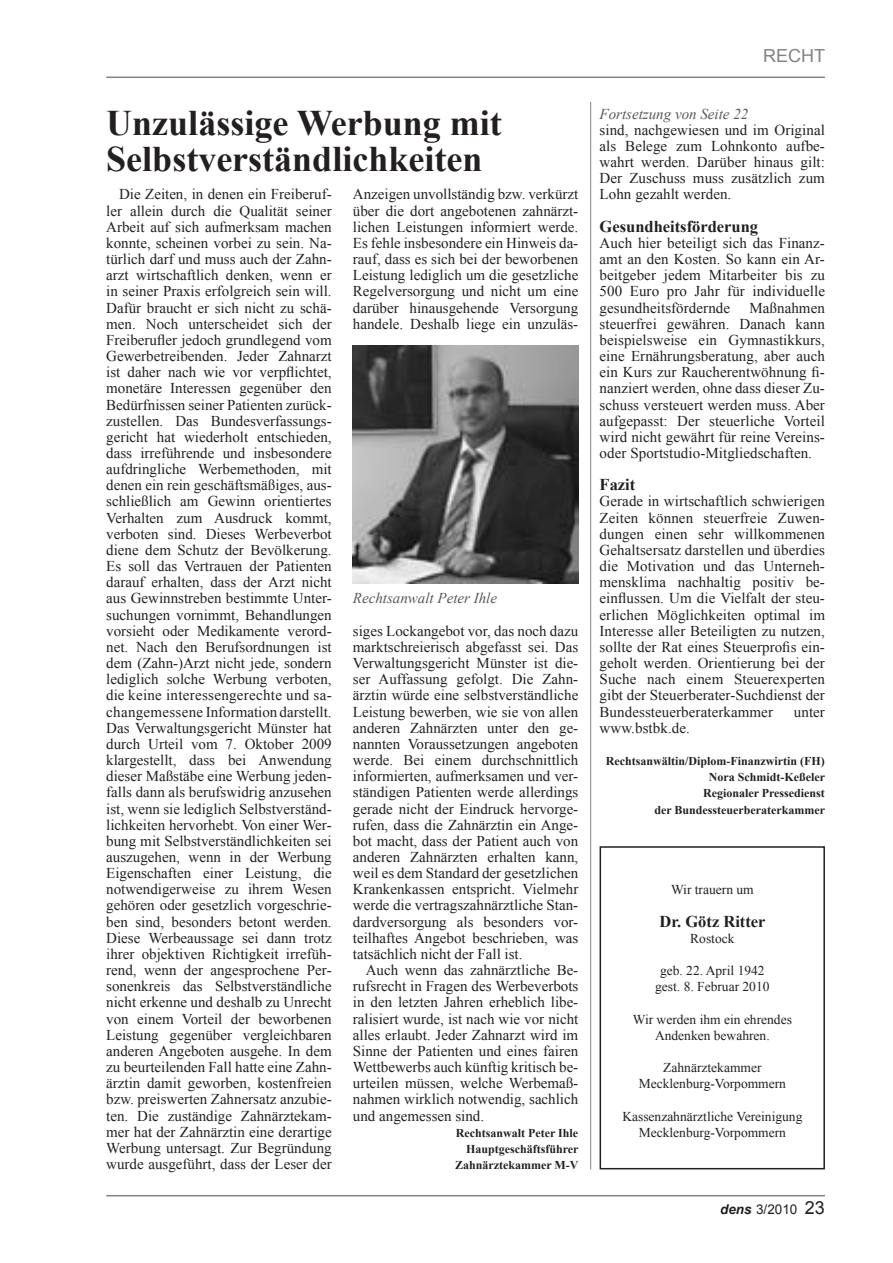
<style>
.page{position:relative;width:893px;height:1263px;background:#fff}
.page>*{position:absolute;margin:0;border:0;box-sizing:border-box;transform-origin:0 0}
.Überschrift1{font:700 36px/36px "Times New Roman";color:#231f20}
.Seitenüberschrift_re{font:18px "Arial";color:#808285}
.Zwischenüberschrift{font:700 16.5px "Times New Roman";color:#231f20}
.Fliesstext{font:15px/16.2px "Times New Roman";letter-spacing:.005em;color:#231f20;text-align:justify}
.Bildunterschrift{font:italic 15px "Times New Roman";color:#57585a}
.Fliesstext-2{font:13.5px/16.2px "Times New Roman";color:#231f20;text-align:center}
.t1{font:13.5px "Arial";color:#231f20}
.Quellenangabe{font:700 12px/16.2px "Times New Roman";color:#231f20;text-align:right}
.s1{font-weight:700;font-style:italic}
.s2{font-size:18px}
</style>
<div class="page">
<hr style="left:106px;top:1195px;width:719px;height:1px;background:#808285">
<hr style="left:106px;top:77px;width:719px;height:1px;background:#808285">
<div style="left:600px;top:846px;width:225px;height:323px;border:2px solid #231f20"></div>
<img style="left:353px;top:345px;width:225px;height:238px">
<hr style="left:590px;top:102px;width:1px;height:1067px;background:#808285">
<p class="Überschrift1" style="left:106px;top:104px;width:397px">Unzulässige Werbung mit<br>Selbstverständlichkeiten</p>
<p class="Fliesstext" style="left:106px;top:186px;width:227px;text-indent:13px">Die Zeiten, in denen ein Freiberuf&shy;ler allein durch die Qualität seiner Arbeit auf sich aufmerksam machen konnte, scheinen vorbei zu sein. Na&shy;türlich darf und muss auch der Zahn&shy;arzt wirtschaftlich denken, wenn er in seiner Praxis erfolgreich sein will.<br>Dafür braucht er sich nicht zu schä&shy;men. Noch unterscheidet sich der Freiberufler jedoch grundlegend vom Gewerbetreibenden. Jeder Zahnarzt ist daher nach wie vor verpflichtet, monetäre Interessen gegenüber den Bedürfnissen seiner Patienten zurück&shy;zustellen. Das Bundesverfassungs&shy;gericht hat wiederholt entschieden, dass irreführende und insbesondere aufdringliche Werbemethoden, mit denen ein rein geschäftsmäßiges, aus&shy;schließlich am Gewinn orientiertes Verhalten zum Ausdruck kommt, verboten sind. Dieses Werbeverbot diene dem Schutz der Bevölkerung.<br>Es soll das Vertrauen der Patienten darauf erhalten, dass der Arzt nicht aus Gewinnstreben bestimmte Unter&shy;suchungen vornimmt, Behandlungen vorsieht oder Medikamente verord&shy;net. Nach den Berufsordnungen ist dem (Zahn-)Arzt nicht jede, sondern lediglich solche Werbung verboten, die keine interessengerechte und sa&shy;changemessene Information darstellt.<br>Das Verwaltungsgericht Münster hat durch Urteil vom 7. Oktober 2009 klargestellt, dass bei Anwendung dieser Maßstäbe eine Werbung jeden&shy;falls dann als berufswidrig anzusehen ist, wenn sie lediglich Selbstverständ&shy;lichkeiten hervorhebt. Von einer Wer&shy;bung mit Selbstverständlichkeiten sei auszugehen, wenn in der Werbung Eigenschaften einer Leistung, die notwendigerweise zu ihrem Wesen gehören oder gesetzlich vorgeschrie&shy;ben sind, besonders betont werden.<br>Diese Werbeaussage sei dann trotz ihrer objektiven Richtigkeit irrefüh&shy;rend, wenn der angesprochene Per&shy;sonenkreis das Selbstverständliche nicht erkenne und deshalb zu Unrecht von einem Vorteil der beworbenen Leistung gegenüber vergleichbaren anderen Angeboten ausgehe. In dem zu beurteilenden Fall hatte eine Zahn&shy;ärztin damit geworben, kostenfreien bzw. preiswerten Zahnersatz anzubie&shy;ten. Die zuständige Zahnärztekam&shy;mer hat der Zahnärztin eine derartige Werbung untersagt. Zur Begründung wurde ausgeführt, dass der Leser der</p>
<p class="Fliesstext" style="left:353px;top:186px;width:227px">Anzeigen unvollständig bzw. verkürzt über die dort angebotenen zahnärzt&shy;lichen Leistungen informiert werde.<br>Es fehle insbesondere ein Hinweis da&shy;rauf, dass es sich bei der beworbenen Leistung lediglich um die gesetzliche Regelversorgung und nicht um eine darüber hinausgehende Versorgung handele. Deshalb liege ein unzuläs-</p>
<p class="Bildunterschrift" style="left:353px;top:588px;width:146px">Rechtsanwalt Peter Ihle</p>
<p class="Fliesstext" style="left:353px;top:622px;width:227px">siges Lockangebot vor, das noch dazu marktschreierisch abgefasst sei. Das Verwaltungsgericht Münster ist die&shy;ser Auffassung gefolgt. Die Zahn&shy;ärztin würde eine selbstverständliche Leistung bewerben, wie sie von allen anderen Zahnärzten unter den ge&shy;nannten Voraussetzungen angeboten werde. Bei einem durchschnittlich informierten, aufmerksamen und ver&shy;ständigen Patienten werde allerdings gerade nicht der Eindruck hervorge&shy;rufen, dass die Zahnärztin ein Ange&shy;bot macht, dass der Patient auch von anderen Zahnärzten erhalten kann, weil es dem Standard der gesetzlichen Krankenkassen entspricht. Vielmehr werde die vertragszahnärztliche Stan&shy;dardversorgung als besonders vor&shy;teilhaftes Angebot beschrieben, was tatsächlich nicht der Fall ist.</p>
<p class="Fliesstext" style="left:353px;top:962px;width:227px;text-indent:13px">Auch wenn das zahnärztliche Be&shy;rufsrecht in Fragen des Werbeverbots in den letzten Jahren erheblich libe&shy;ralisiert wurde, ist nach wie vor nicht alles erlaubt. Jeder Zahnarzt wird im Sinne der Patienten und eines fairen Wettbewerbs auch künftig kritisch be&shy;urteilen müssen, welche Werbemaß&shy;nahmen wirklich notwendig, sachlich und angemessen sind.</p>
<p class="Quellenangabe" style="left:456px;top:1124px;width:124px">Rechtsanwalt Peter Ihle</p>
<p class="Quellenangabe" style="left:466px;top:1140px;width:114px">Hauptgeschäftsführer</p>
<p class="Quellenangabe" style="left:455px;top:1156px;width:125px">Zahnärztekammer M-V</p>
<p class="Seitenüberschrift_re" style="left:763px;top:44px;width:63px">RECHT</p>
<p class="Bildunterschrift" style="left:600px;top:103px;width:150px">Fortsetzung von Seite 22</p>
<p class="Fliesstext" style="left:600px;top:121px;width:227px">sind, nachgewiesen und im Original als Belege zum Lohnkonto aufbe&shy;wahrt werden. Darüber hinaus gilt:<br>Der Zuschuss muss zusätzlich zum Lohn gezahlt werden.</p>
<p class="Zwischenüberschrift" style="left:600px;top:215px;width:160px">Gesundheitsförderung</p>
<p class="Fliesstext" style="left:600px;top:235px;width:227px">Auch hier beteiligt sich das Finanz&shy;amt an den Kosten. So kann ein Ar&shy;beitgeber jedem Mitarbeiter bis zu 500 Euro pro Jahr für individuelle gesundheitsfördernde</p>
<p class="Fliesstext" style="left:600px;top:299px;width:227px;text-indent:150px">Maßnahmen steuerfrei gewähren. Danach kann beispielsweise ein Gymnastikkurs, eine Ernährungsberatung, aber auch ein Kurs zur Raucherentwöhnung fi&shy;nanziert werden, ohne dass dieser Zu&shy;schuss versteuert werden muss. Aber aufgepasst: Der steuerliche Vorteil wird nicht gewährt für reine Vereins&shy;oder Sportstudio-Mitgliedschaften.</p>
<p class="Zwischenüberschrift" style="left:600px;top:473px;width:37px">Fazit</p>
<p class="Fliesstext" style="left:600px;top:493px;width:227px">Gerade in wirtschaftlich schwierigen Zeiten können steuerfreie Zuwen&shy;dungen einen sehr willkommenen Gehaltsersatz darstellen und überdies die Motivation und das Unterneh&shy;mensklima nachhaltig positiv be&shy;einflussen. Um die Vielfalt der steu&shy;erlichen Möglichkeiten optimal im Interesse aller Beteiligten zu nutzen, sollte der Rat eines Steuerprofis ein&shy;geholt werden. Orientierung bei der Suche nach einem Steuerexperten gibt der Steuerberater-Suchdienst der Bundessteuerberaterkammer</p>
<p class="Fliesstext" style="left:794px;top:703px;width:33px">unter</p>
<p class="Fliesstext" style="left:600px;top:719px;width:92px">www.bstbk.de.</p>
<p class="Quellenangabe" style="left:606px;top:753px;width:221px">Rechtsanwältin/Diplom-Finanzwirtin (FH)<br>Nora Schmidt-Keßeler</p>
<p class="Quellenangabe" style="left:703px;top:785px;width:123px">Regionaler Pressedienst</p>
<p class="Quellenangabe" style="left:654px;top:801px;width:172px">der Bundessteuerberaterkammer</p>
<p class="Fliesstext-2" style="left:671px;top:881px;width:84px">Wir trauern um</p>
<p class="Zwischenüberschrift" style="left:659px;top:910px;width:108px">Dr. Götz Ritter</p>
<p class="Fliesstext-2" style="left:690px;top:930px;width:46px">Rostock</p>
<p class="Fliesstext-2" style="left:660px;top:962px;width:106px">geb. 22. April 1942</p>
<p class="Fliesstext-2" style="left:655px;top:978px;width:116px">gest. 8. Februar 2010</p>
<p class="Fliesstext-2" style="left:633px;top:1011px;width:161px">Wir werden ihm ein ehrendes</p>
<p class="Fliesstext-2" style="left:655px;top:1027px;width:116px">Andenken bewahren.</p>
<p class="Fliesstext-2" style="left:663px;top:1059px;width:100px">Zahnärztekammer</p>
<p class="Fliesstext-2" style="left:639px;top:1075px;width:149px">Mecklenburg-Vorpommern</p>
<p class="Fliesstext-2" style="left:622px;top:1108px;width:182px">Kassenzahnärztliche Vereinigung<br>Mecklenburg-Vorpommern</p>
<p class="t1" style="left:720px;top:1201px;width:106px"><span class="s1">dens</span> 3/2010 <span class="s2">23</span></p>
</div>
